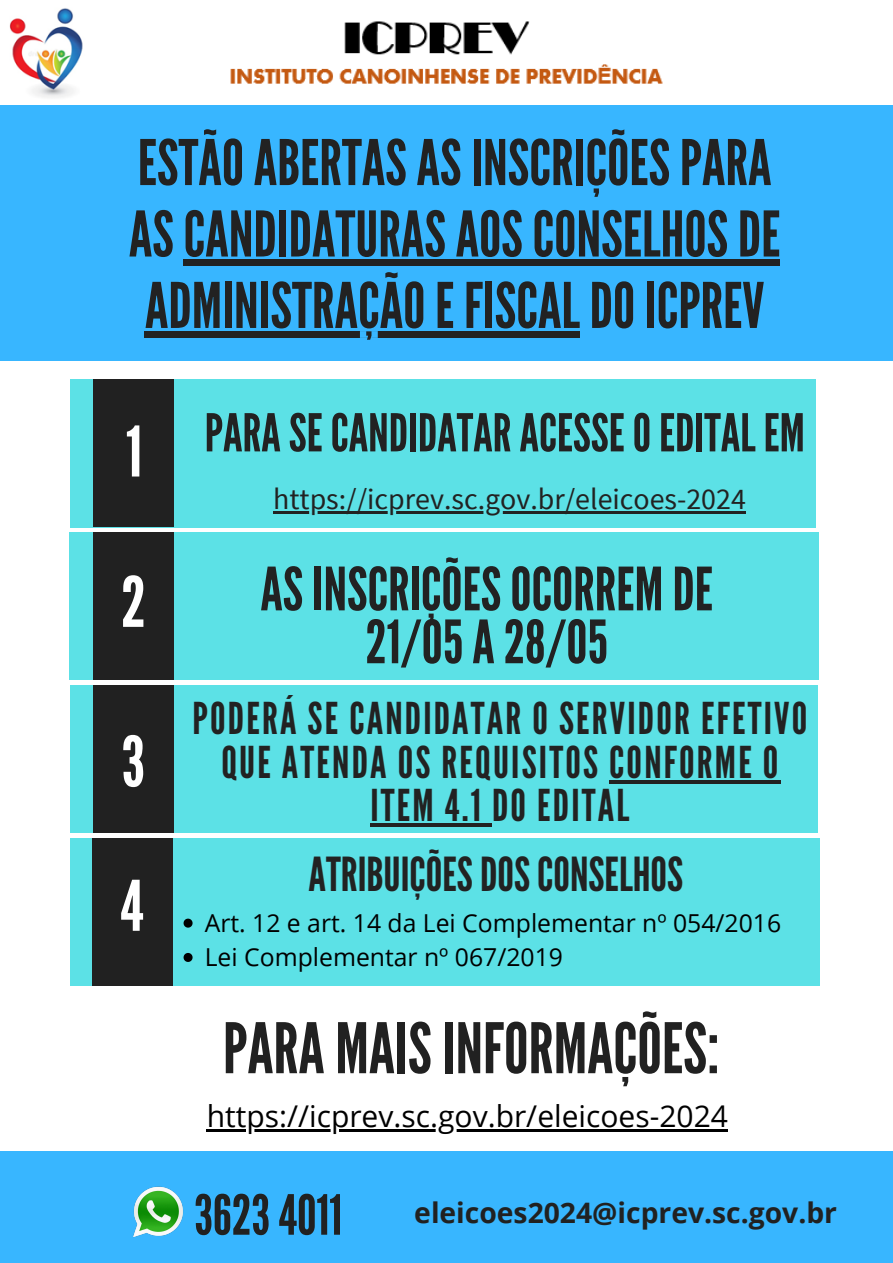
<style>
.page{position:relative;width:893px;height:1263px;background:#38b6ff}
.page>*{position:absolute;margin:0;border:0;box-sizing:border-box;transform-origin:0 0}
.t1{font:69.53px "League Gothic";color:#212121}
.t2{font:69.53px "League Gothic";color:#fff}
.t3{font:62.78px/71.4px "League Gothic";color:#222}
.t4{font:59.55px/52.9px "League Gothic";color:#222;text-align:center}
.t5{font:55.28px "League Gothic";color:#212121}
.t6{font:52.05px "League Gothic";color:#222}
.t7{font:46.8px "League Gothic";color:#222}
.t8{font:43.8px/43.3px "League Gothic";letter-spacing:.05em;color:#222;text-align:center}
.t9{font:30px "Open Sans";color:#000}
.t10{font:29.92px "Source Sans Pro";color:#222}
.t11{font:700 28.28px "Open Sans";color:#212121}
.t12{font:24.75px "Open Sans";color:#000}
</style>
<div class="page">
<div style="left:0;top:362px;width:893px;height:789px;background:#fff"></div>
<div style="left:71px;top:380px;width:744px;height:147px;background:#5ce1e6"></div>
<div style="left:70px;top:685px;width:747px;height:148px;background:#5ce1e6"></div>
<div style="left:71px;top:838px;width:749px;height:148px;background:#5ce1e6"></div>
<div style="left:69px;top:532px;width:749px;height:148px;background:#5ce1e6"></div>
<div style="left:94px;top:380px;width:80px;height:147px;background:#212121"></div>
<div style="left:94px;top:685px;width:79px;height:148px;background:#212121"></div>
<div style="left:92px;top:838px;width:80px;height:147px;background:#212121"></div>
<div style="left:94px;top:532px;width:80px;height:147px;background:#212121"></div>
<div style="left:0;top:0;width:893px;height:104px;background:#fff"></div>
<img style="left:9px;top:8px;width:74px;height:90px">
<img style="left:230px;top:21px;width:433px;height:63px">
<img style="left:133px;top:1186px;width:51px;height:51px">
<div style="left:183px;top:260px;width:597px;height:6px;background:#222"></div>
<div style="left:145px;top:331px;width:435px;height:6px;background:#222"></div>
<hr style="left:273px;top:511px;width:473px;height:2px;background:#222">
<hr style="left:609px;top:780px;width:171px;height:4px;background:#222">
<hr style="left:370px;top:823px;width:122px;height:4px;background:#222">
<svg style="left:184px;top:919px;width:9px;height:9px"></svg>
<svg style="left:184px;top:953px;width:9px;height:9px"></svg>
<hr style="left:207px;top:1129px;width:521px;height:2px;background:#000">
<p class="t3" style="left:129px;top:128px;width:653px">ESTÃOABERTASASINSCRIÇÕESPARA<br>ASCANDIDATURASAOSCONSELHOSDE</p>
<p class="t3" style="left:145px;top:271px;width:621px">ADMINISTRAÇÃOE FISCALDOICPREV</p>
<p class="t2" style="left:126px;top:411px;width:18px">1</p>
<p class="t2" style="left:121px;top:562px;width:26px">2</p>
<p class="t2" style="left:122px;top:721px;width:25px">3</p>
<h2 class="t2" style="left:120px;top:866px;width:25px">4</h2>
<p class="t6" style="left:205px;top:403px;width:601px">PARASECANDIDATARACESSEOEDITAL EM</p>
<h3 class="t10" style="left:273px;top:479px;width:474px">https://icprev.sc.gov.br/eleicoes-2024</h3>
<p class="t4" style="left:260px;top:564px;width:454px">ASINSCRIÇÕESOCORREM DE<br>21/05A28/05</p>
<h6 class="t8" style="left:193px;top:698px;width:616px">PODERÁ SE CANDIDATAR O SERVIDOR EFETIVO<br>QUE ATENDA OS REQUISITOS CONFORME O<br>ITEM 4.1 DO EDITAL</h6>
<p class="t7" style="left:308px;top:847px;width:376px">ATRIBUIÇÕESDOSCONSELHOS</p>
<p class="t12" style="left:205px;top:905px;width:578px">Art. 12 e art. 14 da Lei Complementar nº 054/2016</p>
<h4 class="t12" style="left:205px;top:939px;width:360px">Lei Complementar nº 067/2019</h4>
<p class="t1" style="left:223px;top:1008px;width:498px">PARA MAISINFORMAÇÕES:</p>
<p class="t9" style="left:207px;top:1095px;width:523px">https://icprev.sc.gov.br/eleicoes-2024</p>
<p class="t5" style="left:194px;top:1183px;width:149px">36234011</p>
<p class="t11" style="left:414px;top:1192px;width:424px">eleicoes2024@icprev.sc.gov.br</p>
</div>
